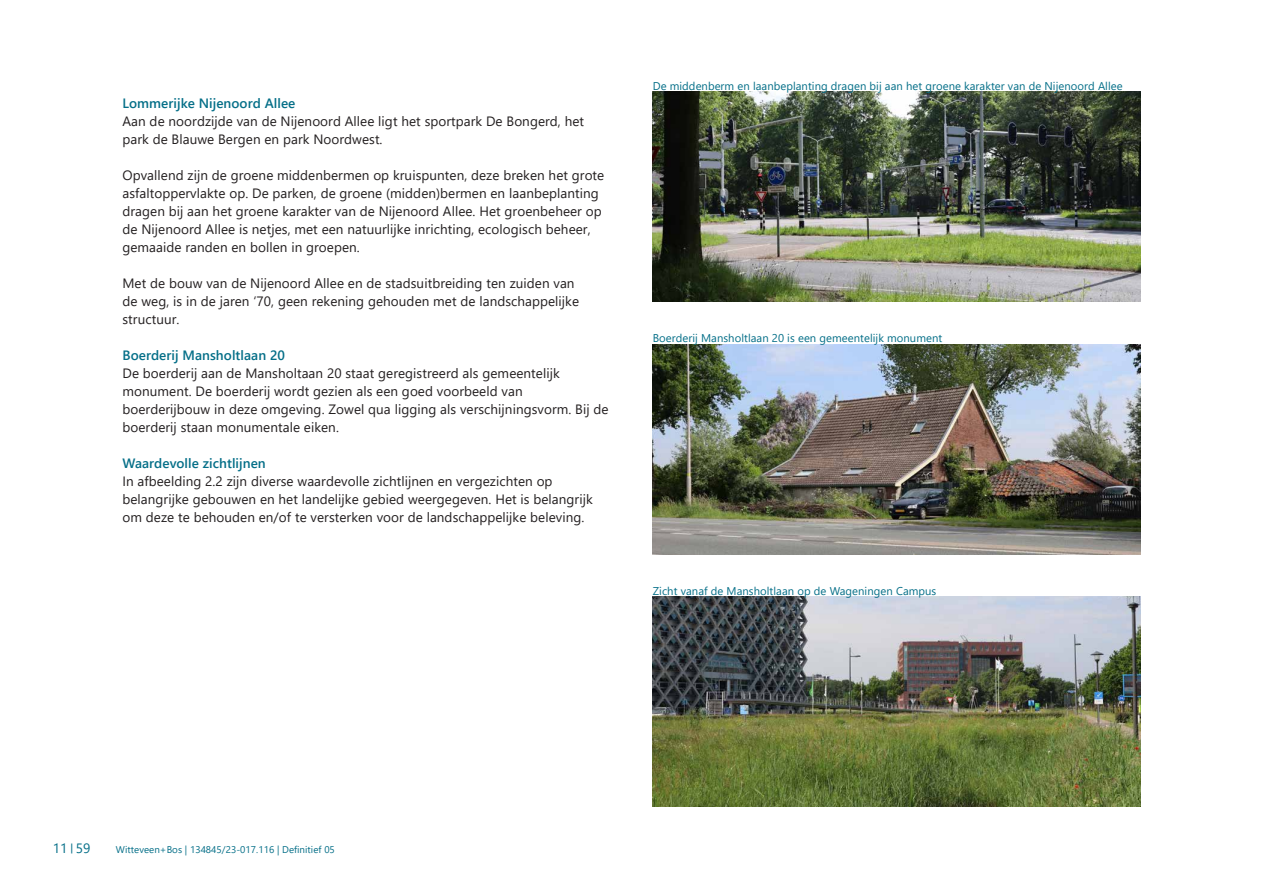
<style>
.page{position:relative;width:1263px;height:893px;background:#fff}
.page>*{position:absolute;margin:0;border:0;box-sizing:border-box;transform-origin:0 0}
.B_Body{font:13.5px/18px "Segoe UI";letter-spacing:.005em;color:#231f20}
.B_Body-2{font:600 13.5px "Segoe UI";letter-spacing:.005em;color:#056f88}
.t1{font:13.5px "Segoe UI";color:#056f88}
.B_foto_tabel_bijschrift_OSA{font:11.25px "Segoe UI";letter-spacing:.005em;color:#056f88}
.t2{font:9.75px "Segoe UI";letter-spacing:.005em;color:#056f88}
</style>
<div class="page">
<img style="left:653px;top:344px;width:487px;height:210px">
<img style="left:653px;top:92px;width:487px;height:210px">
<img style="left:653px;top:597px;width:487px;height:210px">
<p class="B_Body-2" style="left:122px;top:90px;width:174px">Lommerijke Nijenoord Allee</p>
<p class="B_Body" style="left:122px;top:111px;width:463px">Aan de noordzijde van de Nijenoord Allee ligt het sportpark De Bongerd, het park de Blauwe Bergen en park Noordwest.</p>
<p class="B_Body" style="left:122px;top:165px;width:483px">Opvallend zijn de groene middenbermen op kruispunten, deze breken het grote asfaltoppervlakte op. De parken, de groene (midden)bermen en laanbeplanting dragen bij aan het groene karakter van de Nijenoord Allee. Het groenbeheer op de Nijenoord Allee is netjes, met een natuurlijke inrichting, ecologisch beheer, gemaaide randen en bollen in groepen.</p>
<p class="B_Body" style="left:122px;top:273px;width:458px">Met de bouw van de Nijenoord Allee en de stadsuitbreiding ten zuiden van de weg, is in de jaren ‘70, geen rekening gehouden met de landschappelijke structuur.</p>
<p class="B_Body-2" style="left:122px;top:342px;width:164px">Boerderij Mansholtlaan 20</p>
<p class="B_Body" style="left:122px;top:363px;width:488px">De boerderij aan de Mansholtaan 20 staat geregistreerd als gemeentelijk monument. De boerderij wordt gezien als een goed voorbeeld van boerderijbouw in deze omgeving. Zowel qua ligging als verschijningsvorm. Bij de boerderij staan monumentale eiken.</p>
<p class="B_Body-2" style="left:122px;top:450px;width:145px">Waardevolle zichtlijnen</p>
<p class="B_Body" style="left:122px;top:471px;width:472px">In afbeelding 2.2 zijn diverse waardevolle zichtlijnen en vergezichten op belangrijke gebouwen en het landelijke gebied weergegeven. Het is belangrijk om deze te behouden en/of te versterken voor de landschappelijke beleving.</p>
<p class="B_foto_tabel_bijschrift_OSA" style="left:653px;top:75px;width:471px">De middenberm en laanbeplanting dragen bij aan het groene karakter van de Nijenoord Allee</p>
<p class="B_foto_tabel_bijschrift_OSA" style="left:653px;top:328px;width:291px">Boerderij Mansholtlaan 20 is een gemeentelijk monument</p>
<p class="B_foto_tabel_bijschrift_OSA" style="left:653px;top:581px;width:285px">Zicht vanaf de Mansholtlaan op de Wageningen Campus</p>
<p class="t1" style="left:53px;top:836px;width:39px">11 <sup>|</sup> 59</p>
<p class="t2" style="left:116px;top:841px;width:220px">Witteveen+Bos | 134845/23-017.116 | Definitief 05</p>
</div>
